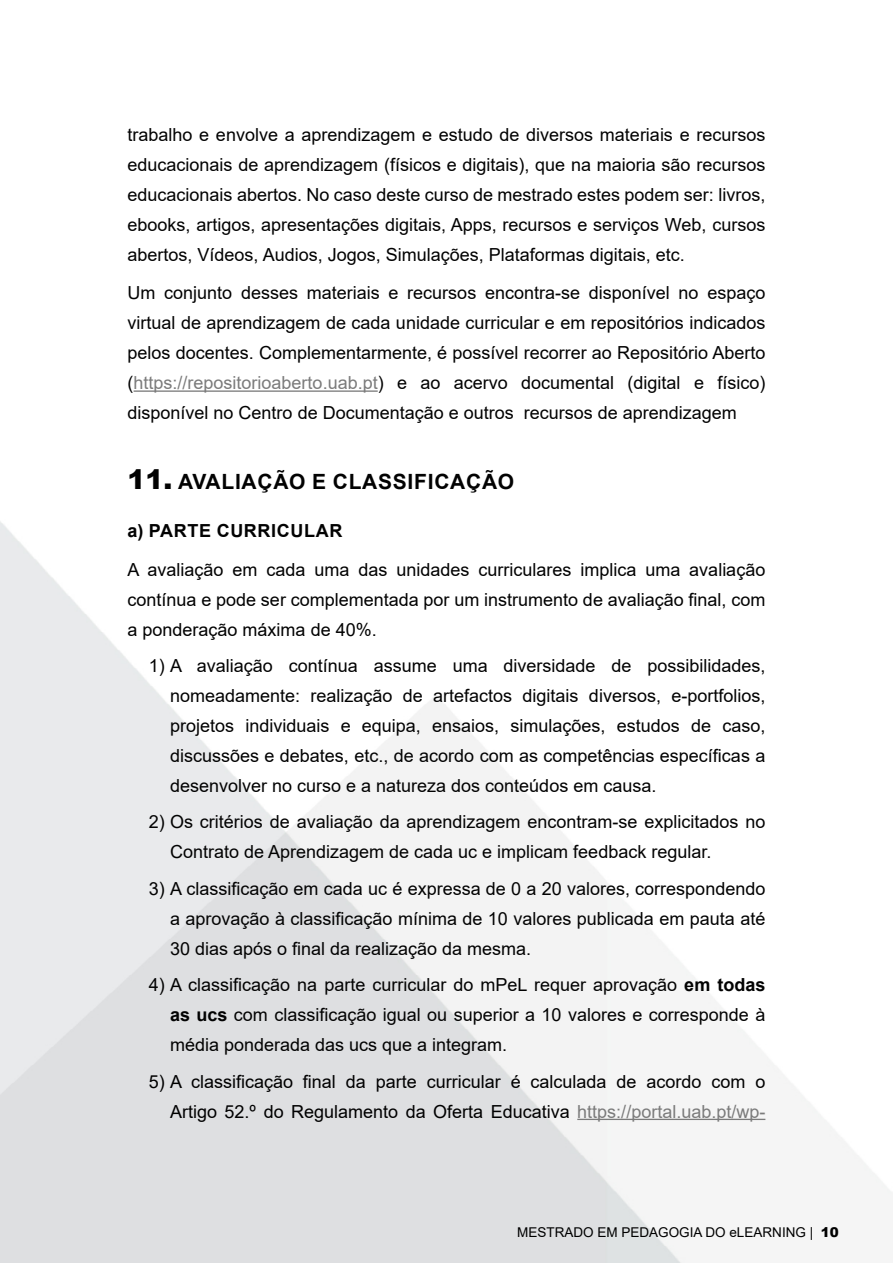
<style>
.page{position:relative;width:893px;height:1263px;background:#fff}
.page>*{position:absolute;margin:0;border:0;box-sizing:border-box;transform-origin:0 0}
.t1{font:700 21px "Arial";letter-spacing:.035em;color:#020202}
.t2{font:18px/30px "Arial";color:#020202;text-align:justify}
.t3{font:18px/30px "Arial";color:#000;text-align:right}
.t4{font:700 18px "Arial";letter-spacing:.035em;color:#020202}
.t5{font:13.5px "Arial";color:#000}
.s1{color:#7b7b7b}
.s2{font-weight:900;font-size:27px}
.s3{font-weight:700}
.s4{font-weight:900}
</style>
<div class="page">
<hr style="left:134px;top:390px;width:244px;height:2px;background:#7b7b7b">
<hr style="left:577px;top:1119px;width:188px;height:1px;background:#7b7b7b">
<p class="t2" style="left:128px;top:119px;width:639px">trabalho e envolve a aprendizagem e estudo de diversos materiais e recursos educacionais de aprendizagem (físicos e digitais), que na maioria são recursos educacionais abertos. No caso deste curso de mestrado estes podem ser: livros, ebooks, artigos, apresentações digitais, Apps, recursos e serviços Web, cursos abertos, Vídeos, Audios, Jogos, Simulações, Plataformas digitais, etc.</p>
<p class="t2" style="left:128px;top:278px;width:639px">Um conjunto desses materiais e recursos encontra-se disponível no espaço virtual de aprendizagem de cada unidade curricular e em repositórios indicados pelos docentes. Complementarmente, é possível recorrer ao Repositório Aberto (<span class="s1">https://repositorioaberto.uab.pt</span>) e ao acervo documental (digital e físico) disponível no Centro de Documentação e outros recursos de aprendizagem</p>
<p class="t1" style="left:128px;top:467px;width:388px"><span class="s2">11.</span> AVALIAÇÃO E CLASSIFICAÇÃO</p>
<p class="t4" style="left:128px;top:518px;width:216px">a) PARTE CURRICULAR</p>
<p class="t2" style="left:128px;top:554px;width:639px">A avaliação em cada uma das unidades curriculares implica uma avaliação contínua e pode ser complementada por um instrumento de avaliação final, com a ponderação máxima de 40%.</p>
<p class="t2" style="left:170px;top:650px;width:597px;text-indent:-21px">1) A avaliação contínua assume uma diversidade de possibilidades, nomeadamente: realização de artefactos digitais diversos, e-portfolios, projetos individuais e equipa, ensaios, simulações, estudos de caso, discussões e debates, etc., de acordo com as competências específicas a desenvolver no curso e a natureza dos conteúdos em causa.</p>
<p class="t2" style="left:170px;top:807px;width:597px;text-indent:-21px">2) Os critérios de avaliação da aprendizagem encontram-se explicitados no<br>Contrato de Aprendizagem de cada uc e implicam feedback regular.</p>
<p class="t2" style="left:170px;top:873px;width:597px;text-indent:-21px">3) A classificação em cada uc é expressa de 0 a 20 valores, correspondendo a aprovação à classificação mínima de 10 valores publicada em pauta até 30 dias após o final da realização da mesma.</p>
<p class="t2" style="left:170px;top:970px;width:597px;text-indent:-21px">4) A classificação na parte curricular do mPeL requer aprovação <span class="s3">em todas as ucs</span> com classificação igual ou superior a 10 valores e corresponde à média ponderada das ucs que a integram.</p>
<p class="t3" style="left:149px;top:1066px;width:618px">5) A classificação final da parte curricular é calculada de acordo com o<br>Artigo 52.º do Regulamento da Oferta Educativa <span class="s1">https://portal.uab.pt/wp-</span></p>
<p class="t5" style="left:517px;top:1223px;width:323px">MESTRADO EM PEDAGOGIA DO eLEARNING | <span class="s4">10</span></p>
</div>
